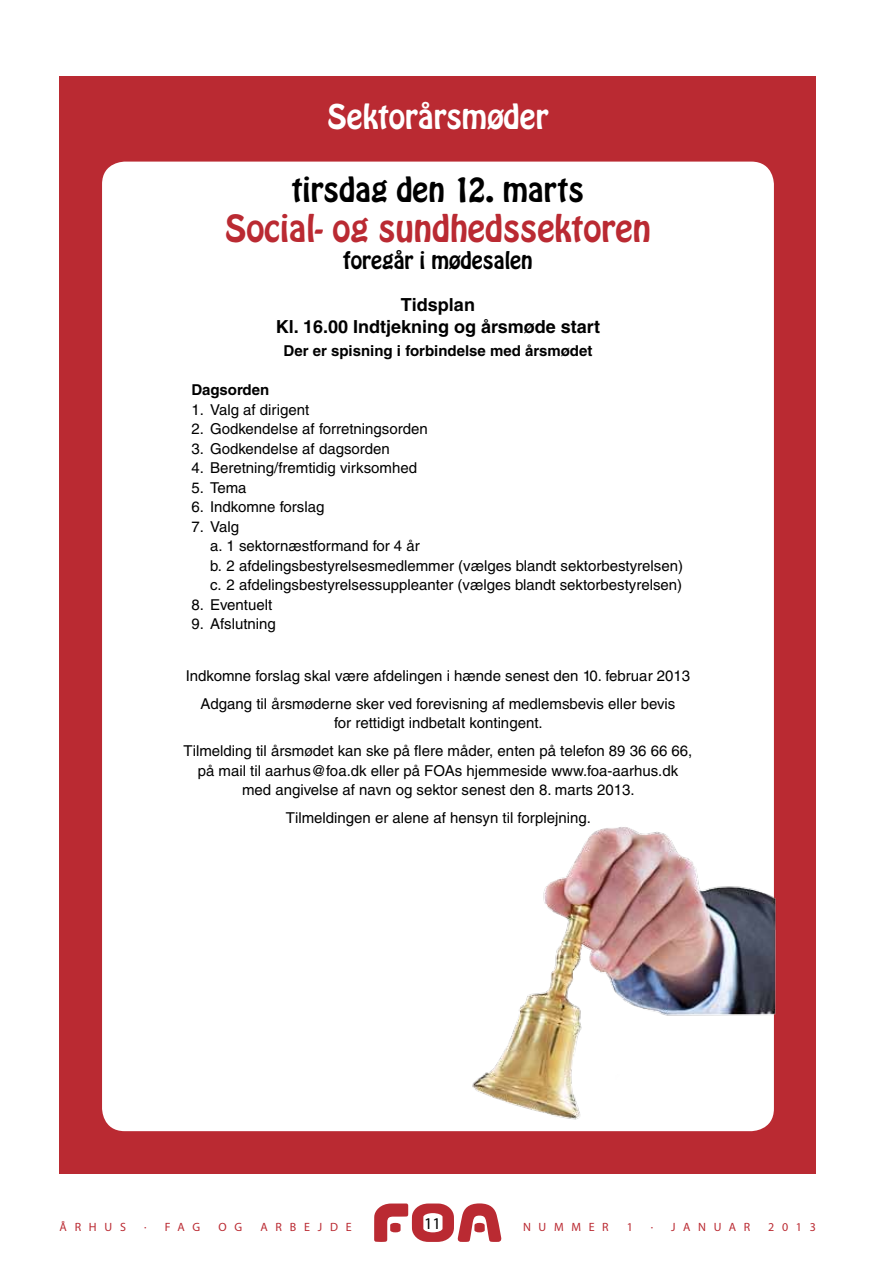
<style>
.page{position:relative;width:893px;height:1263px;background:#fff}
.page>*{position:absolute;margin:0;border:0;box-sizing:border-box;transform-origin:0 0}
.t1{font:33px "Hobo Std";color:#ba2a32}
.t2{font:30px "Hobo Std";color:#000}
.t3{font:30px "Hobo Std";color:#fff}
.t4{font:21px "Hobo Std";color:#000}
.t5{font:700 18px/22.5px "Helvetica";color:#000;text-align:center}
.t6{font:16.5px "Myriad";color:#000}
.t7{font:15px/19.5px "Helvetica";color:#000;text-align:center}
.t8{font:700 15px "Helvetica";color:#000}
.t9{font:12px "Myriad";letter-spacing:.64em;color:#ba2a32}
</style>
<div class="page">
<svg style="left:374px;top:1203px;width:128px;height:39px"></svg>
<div style="left:60px;top:77px;width:756px;height:1097px;background:#ba2a32"></div>
<div style="left:102px;top:162px;width:672px;height:969px;background:#fff;border-radius:23px"></div>
<img style="left:466px;top:800px;width:310px;height:332px">
<h2 class="t3" style="left:328px;top:96px;width:222px">Sektorårsmøder</h2>
<h2 class="t2" style="left:292px;top:169px;width:293px">tirsdag den 12. marts</h2>
<h1 class="t1" style="left:225px;top:206px;width:427px">Social- og sundhedssektoren</h1>
<h3 class="t4" style="left:343px;top:246px;width:191px">foregår i mødesalen</h3>
<p class="t5" style="left:276px;top:293px;width:326px">Tidsplan<br>Kl. 16.00 Indtjekning og årsmøde start</p>
<p class="t8" style="left:284px;top:342px;width:310px">Der er spisning i forbindelse med årsmødet</p>
<p class="t8" style="left:191px;top:381px;width:79px">Dagsorden</p>
<p class="t7" style="left:191px;top:399px;width:119px">1. Valg af dirigent</p>
<p class="t7" style="left:191px;top:419px;width:238px">2. Godkendelse af forretningsorden</p>
<p class="t7" style="left:191px;top:438px;width:200px">3. Godkendelse af dagsorden</p>
<p class="t7" style="left:191px;top:458px;width:227px">4. Beretning/fremtidig virksomhed</p>
<p class="t7" style="left:191px;top:477px;width:57px">5. Tema</p>
<p class="t7" style="left:191px;top:497px;width:135px">6. Indkomne forslag</p>
<p class="t7" style="left:210px;top:516px;width:475px;text-align:left;text-indent:-19px">7. Valg<br>a. 1 sektornæstformand for 4 år<br>b. 2 afdelingsbestyrelsesmedlemmer (vælges blandt sektorbestyrelsen) c. 2 afdelingsbestyrelsessuppleanter (vælges blandt sektorbestyrelsen)</p>
<p class="t7" style="left:191px;top:594px;width:82px">8. Eventuelt</p>
<p class="t7" style="left:191px;top:614px;width:86px">9. Afslutning</p>
<p class="t7" style="left:186px;top:661px;width:506px;line-height:28px">Indkomne forslag skal være afdelingen i hænde senest den 10. februar 2013<br>Adgang til årsmøderne sker ved forevisning af medlemsbevis eller bevis</p>
<p class="t7" style="left:184px;top:709px;width:510px;line-height:28px">for rettidigt indbetalt kontingent.<br>Tilmelding til årsmødet kan ske på flere måder, enten på telefon 89 36 66 66,</p>
<p class="t7" style="left:198px;top:761px;width:482px">på mail til aarhus@foa.dk eller på FOAs hjemmeside www.foa-aarhus.dk med angivelse af navn og sektor senest den 8. marts 2013.</p>
<p class="t7" style="left:286px;top:808px;width:307px">Tilmeldingen er alene af hensyn til forplejning.</p>
<p class="t9" style="left:60px;top:1220px;width:68px">ÅRHUS</p>
<p class="t9" style="left:144px;top:1220px;width:58px">· FAG</p>
<p class="t9" style="left:218px;top:1220px;width:25px">O G</p>
<p class="t9" style="left:260px;top:1220px;width:93px">ARBEJDE</p>
<p class="t6" style="left:424px;top:1215px;width:18px">11</p>
<p class="t9" style="left:523px;top:1220px;width:87px">NUMMER</p>
<p class="t9" style="left:627px;top:1220px;width:8px">1</p>
<p class="t9" style="left:651px;top:1220px;width:101px">· JANUAR</p>
<p class="t9" style="left:768px;top:1220px;width:49px">2013</p>
</div>
